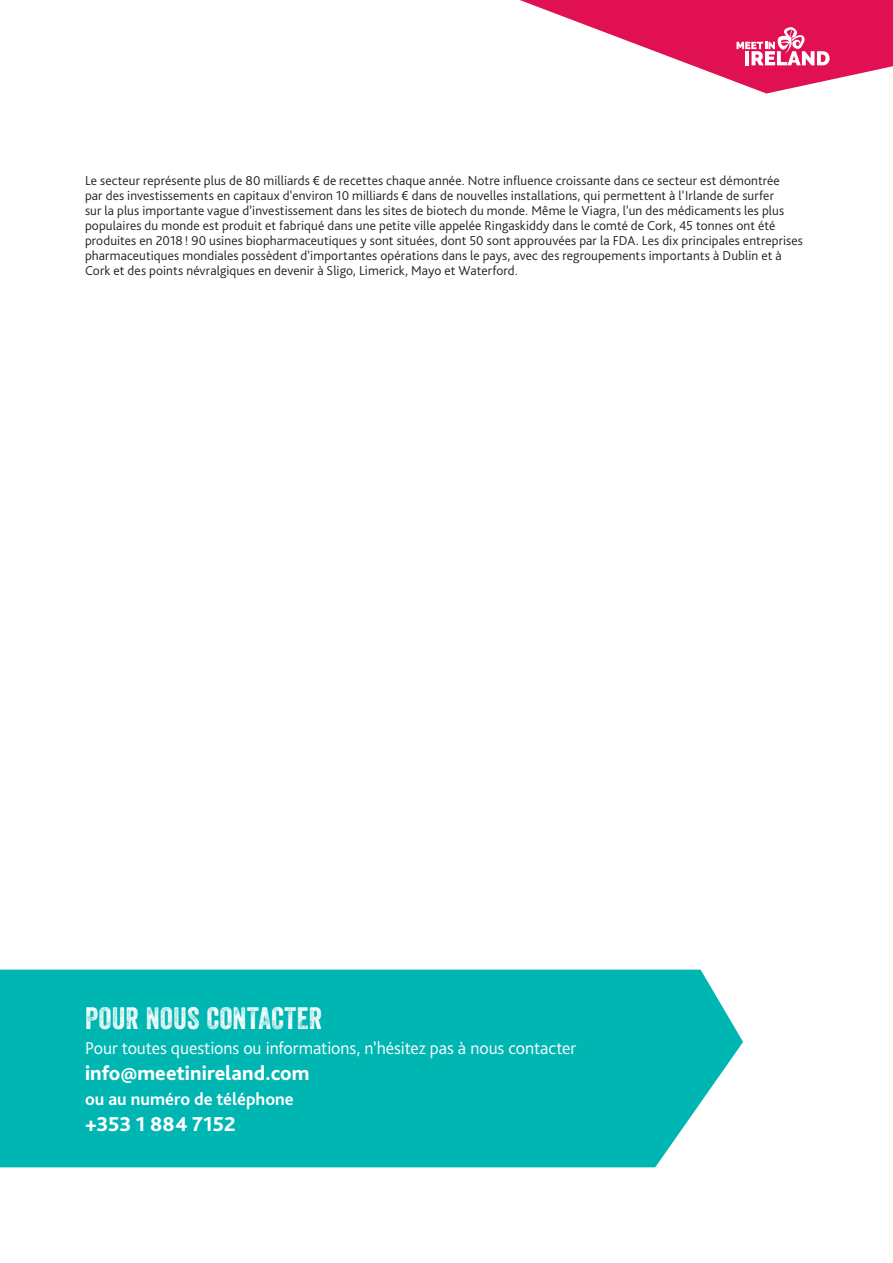
<style>
.page{position:relative;width:893px;height:1263px;background:#fff}
.page>*{position:absolute;margin:0;border:0;box-sizing:border-box;transform-origin:0 0}
.t1{font:30px "Veneer Two";letter-spacing:.01em;color:#fff}
.t2{font:800 21px "Bliss Pro";color:#fff}
.t3{font:300 18px "Bliss Pro";letter-spacing:-.005em;color:#fff}
.t4{font:700 18px "Bliss Pro";color:#fff}
.t5{font:300 13.5px/15px "Bliss Pro";letter-spacing:.01em;color:#231f20}
</style>
<div class="page">
<svg style="left:520px;top:0;width:373px;height:94px"></svg>
<div style="left:0;top:970px;width:743px;height:197px;background:#00b6b3"></div>
<p class="t5" style="left:85px;top:172px;width:719px">Le secteur représente plus de 80 milliards € de recettes chaque année. Notre influence croissante dans ce secteur est démontrée<br>par des investissements en capitaux d’environ 10 milliards € dans de nouvelles installations, qui permettent à l’Irlande de surfer<br>sur la plus importante vague d’investissement dans les sites de biotech du monde. Même le Viagra, l’un des médicaments les plus populaires du monde est produit et fabriqué dans une petite ville appelée Ringaskiddy dans le comté de Cork, 45 tonnes ont été produites en 2018! 90 usines biopharmaceutiques y sont situées, dont 50 sont approuvées par la FDA. Les dix principales entreprises pharmaceutiques mondiales possèdent d’importantes opérations dans le pays, avec des regroupements importants à Dublin et à Cork et des points névralgiques en devenir à Sligo, Limerick, Mayo et Waterford.</p>
<h1 class="t1" style="left:85px;top:999px;width:239px">POUR NOUS CONTACTER</h1>
<h3 class="t3" style="left:85px;top:1037px;width:493px">Pour toutes questions ou informations, n’hésitez pas à nous contacter</h3>
<h2 class="t2" style="left:85px;top:1059px;width:226px">info@meetinireland.com</h2>
<h3 class="t4" style="left:85px;top:1088px;width:210px">ou au numéro de téléphone</h3>
<h2 class="t2" style="left:85px;top:1110px;width:152px">+353 1 884 7152</h2>
</div>
